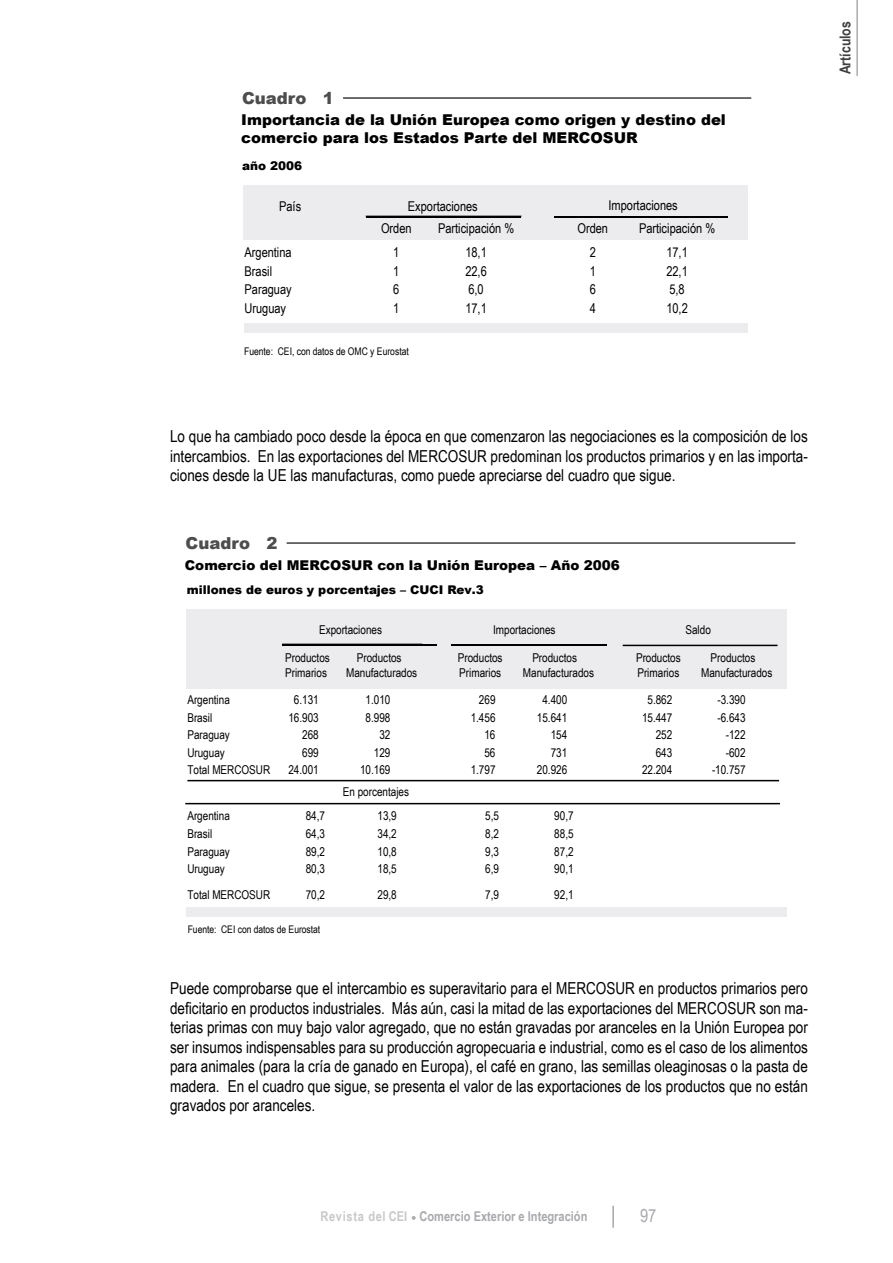
<style>
.page{position:relative;width:893px;height:1263px;background:#fff}
.page>*{position:absolute;margin:0;border:0;box-sizing:border-box;transform-origin:0 0}
.t1{font:18px "Arial Narrow";color:#a8a9ad}
.cuerpo_central{font:16.5px/19.5px "Arial Narrow";color:#000;text-align:justify}
.t2{font:900 16.5px "Arial";color:#4d4d4d}
.t3{font:900 15px/18px "Arial";color:#000}
.t4{font:700 15px "Arial Narrow";color:#3f3f40}
.t5{font:13.5px/21.6px "Arial Narrow";color:#000}
.t6{font:900 13.5px "Arial";color:#000}
.t7{font:700 13.5px "Arial Narrow";color:#a8a9ad}
.t8{font:12.15px/15.8px "Arial Narrow";color:#000}
.t9{font:900 12px "Arial";color:#000}
.t10{font:10.5px "Arial Narrow";letter-spacing:-.005em;color:#000}
.s1{color:#c7c8ca}
</style>
<div class="page">
<hr style="left:612px;top:1205px;width:2px;height:23px;background:#a8a9ad">
<hr style="left:856px;top:0;width:2px;height:76px;background:#aaabaf">
<svg style="left:412px;top:1216px;width:4px;height:4px"></svg>
<div style="left:243px;top:186px;width:505px;height:54px;background:#ececee"></div>
<hr style="left:343px;top:97px;width:408px;height:2px;background:#57585a">
<div style="left:244px;top:323px;width:504px;height:10px;background:#ececee"></div>
<hr style="left:366px;top:216px;width:155px;height:2px;background:#000">
<hr style="left:554px;top:216px;width:173px;height:2px;background:#000">
<div style="left:186px;top:609px;width:600px;height:79px;background:#ececee"></div>
<hr style="left:287px;top:542px;width:508px;height:2px;background:#57585a">
<hr style="left:282px;top:644px;width:155px;height:1px;background:#000">
<hr style="left:451px;top:644px;width:156px;height:1px;background:#000">
<hr style="left:623px;top:645px;width:154px;height:1px;background:#000">
<hr style="left:187px;top:780px;width:592px;height:1px;background:#000">
<hr style="left:185px;top:803px;width:595px;height:1px;background:#000">
<div style="left:186px;top:908px;width:600px;height:9px;background:#ececee"></div>
<p class="t2" style="left:242px;top:86px;width:93px">Cuadro 1</p>
<p class="t3" style="left:241px;top:110px;width:486px">Importancia de la Unión Europea como origen y destino del comercio para los Estados Parte del MERCOSUR</p>
<p class="t9" style="left:242px;top:156px;width:62px">año 2006</p>
<p class="t5" style="left:279px;top:195px;width:24px">País</p>
<p class="t5" style="left:381px;top:195px;width:98px;text-indent:27px">Exportaciones<br>Orden</p>
<p class="t5" style="left:609px;top:194px;width:71px">Importaciones</p>
<p class="t5" style="left:438px;top:217px;width:78px">Participación %</p>
<p class="t5" style="left:577px;top:217px;width:32px">Orden</p>
<p class="t5" style="left:639px;top:217px;width:78px">Participación %</p>
<p class="t5" style="left:245px;top:241px;width:49px">Argentina</p>
<p class="t5" style="left:393px;top:241px;width:8px">1</p>
<p class="t5" style="left:465px;top:241px;width:23px">18,1</p>
<p class="t5" style="left:590px;top:241px;width:8px">2</p>
<p class="t5" style="left:666px;top:241px;width:23px">17,1</p>
<p class="t5" style="left:245px;top:260px;width:29px">Brasil</p>
<p class="t5" style="left:393px;top:260px;width:8px">1</p>
<p class="t5" style="left:465px;top:260px;width:23px">22,6</p>
<p class="t5" style="left:590px;top:260px;width:8px">1</p>
<p class="t5" style="left:666px;top:260px;width:23px">22,1</p>
<p class="t5" style="left:245px;top:278px;width:49px">Paraguay</p>
<p class="t5" style="left:393px;top:278px;width:8px">6</p>
<p class="t5" style="left:468px;top:278px;width:17px">6,0</p>
<p class="t5" style="left:590px;top:278px;width:8px">6</p>
<p class="t5" style="left:669px;top:278px;width:17px">5,8</p>
<p class="t5" style="left:245px;top:297px;width:43px">Uruguay</p>
<p class="t5" style="left:393px;top:297px;width:8px">1</p>
<p class="t5" style="left:465px;top:297px;width:23px">17,1</p>
<p class="t5" style="left:590px;top:297px;width:8px">4</p>
<p class="t5" style="left:666px;top:297px;width:23px">10,2</p>
<p class="t10" style="left:244px;top:343px;width:166px">Fuente: CEI, con datos de OMC y Eurostat</p>
<p class="cuerpo_central" style="left:170px;top:426px;width:639px">Lo que ha cambiado poco desde la época en que comenzaron las negociaciones es la composición de los intercambios. En las exportaciones del MERCOSUR predominan los productos primarios y en las importa&shy;ciones desde la UE las manufacturas, como puede apreciarse del cuadro que sigue.</p>
<p class="t2" style="left:186px;top:531px;width:93px">Cuadro 2</p>
<p class="t6" style="left:185px;top:555px;width:437px">Comercio del MERCOSUR con la Unión Europea – Año 2006</p>
<p class="t9" style="left:187px;top:580px;width:299px">millones de euros y porcentajes – CUCI Rev.3</p>
<p class="t8" style="left:319px;top:621px;width:65px">Exportaciones</p>
<p class="t8" style="left:493px;top:621px;width:64px">Importaciones</p>
<p class="t8" style="left:685px;top:621px;width:27px">Saldo</p>
<p class="t8" style="left:285px;top:649px;width:46px">Productos<br>Primarios</p>
<p class="t8" style="left:346px;top:649px;width:73px;text-align:center">Productos<br>Manufacturados</p>
<p class="t8" style="left:458px;top:649px;width:46px">Productos<br>Primarios</p>
<p class="t8" style="left:523px;top:649px;width:73px;text-indent:9px">Productos<br>Manufacturados</p>
<p class="t8" style="left:636px;top:649px;width:46px">Productos<br>Primarios</p>
<p class="t8" style="left:701px;top:649px;width:73px;text-indent:9px">Productos<br>Manufacturados</p>
<p class="t8" style="left:187px;top:691px;width:44px">Argentina</p>
<p class="t8" style="left:294px;top:691px;width:26px">6.131</p>
<p class="t8" style="left:366px;top:691px;width:26px">1.010</p>
<p class="t8" style="left:479px;top:691px;width:18px">269</p>
<p class="t8" style="left:542px;top:691px;width:26px">4.400</p>
<p class="t8" style="left:647px;top:691px;width:26px">5.862</p>
<p class="t8" style="left:717px;top:691px;width:30px">-3.390</p>
<p class="t8" style="left:187px;top:709px;width:26px">Brasil</p>
<p class="t8" style="left:288px;top:709px;width:32px">16.903</p>
<p class="t8" style="left:366px;top:709px;width:26px">8.998</p>
<p class="t8" style="left:471px;top:709px;width:26px">1.456</p>
<p class="t8" style="left:537px;top:709px;width:32px">15.641</p>
<p class="t8" style="left:642px;top:709px;width:32px">15.447</p>
<p class="t8" style="left:717px;top:709px;width:30px">-6.643</p>
<p class="t8" style="left:187px;top:726px;width:44px">Paraguay</p>
<p class="t8" style="left:302px;top:726px;width:18px">268</p>
<p class="t8" style="left:379px;top:726px;width:13px">32</p>
<p class="t8" style="left:484px;top:726px;width:13px">16</p>
<p class="t8" style="left:551px;top:726px;width:18px">154</p>
<p class="t8" style="left:656px;top:726px;width:18px">252</p>
<p class="t8" style="left:726px;top:726px;width:21px">-122</p>
<p class="t8" style="left:187px;top:744px;width:39px">Uruguay</p>
<p class="t8" style="left:302px;top:744px;width:18px">699</p>
<p class="t8" style="left:374px;top:744px;width:18px">129</p>
<p class="t8" style="left:484px;top:744px;width:13px">56</p>
<p class="t8" style="left:551px;top:744px;width:18px">731</p>
<p class="t8" style="left:656px;top:744px;width:18px">643</p>
<p class="t8" style="left:726px;top:744px;width:21px">-602</p>
<p class="t8" style="left:187px;top:762px;width:84px">Total MERCOSUR</p>
<p class="t8" style="left:288px;top:762px;width:32px">24.001</p>
<p class="t8" style="left:360px;top:762px;width:32px">10.169</p>
<p class="t8" style="left:471px;top:762px;width:26px">1.797</p>
<p class="t8" style="left:537px;top:762px;width:32px">20.926</p>
<p class="t8" style="left:642px;top:762px;width:32px">22.204</p>
<p class="t8" style="left:712px;top:762px;width:35px">-10.757</p>
<p class="t8" style="left:187px;top:808px;width:44px">Argentina</p>
<p class="t8" style="left:306px;top:808px;width:21px">84,7</p>
<p class="t8" style="left:377px;top:808px;width:21px">13,9</p>
<p class="t8" style="left:485px;top:808px;width:15px">5,5</p>
<p class="t8" style="left:554px;top:808px;width:21px">90,7</p>
<p class="t8" style="left:187px;top:825px;width:26px">Brasil</p>
<p class="t8" style="left:306px;top:825px;width:21px">64,3</p>
<p class="t8" style="left:377px;top:825px;width:21px">34,2</p>
<p class="t8" style="left:485px;top:825px;width:15px">8,2</p>
<p class="t8" style="left:554px;top:825px;width:21px">88,5</p>
<p class="t8" style="left:187px;top:843px;width:44px">Paraguay</p>
<p class="t8" style="left:306px;top:843px;width:21px">89,2</p>
<p class="t8" style="left:377px;top:843px;width:21px">10,8</p>
<p class="t8" style="left:485px;top:843px;width:15px">9,3</p>
<p class="t8" style="left:554px;top:843px;width:21px">87,2</p>
<p class="t8" style="left:187px;top:861px;width:39px">Uruguay</p>
<p class="t8" style="left:306px;top:861px;width:21px">80,3</p>
<p class="t8" style="left:377px;top:861px;width:21px">18,5</p>
<p class="t8" style="left:485px;top:861px;width:15px">6,9</p>
<p class="t8" style="left:554px;top:861px;width:21px">90,1</p>
<p class="t8" style="left:187px;top:886px;width:84px">Total MERCOSUR</p>
<p class="t8" style="left:306px;top:886px;width:21px">70,2</p>
<p class="t8" style="left:377px;top:886px;width:21px">29,8</p>
<p class="t8" style="left:485px;top:886px;width:15px">7,9</p>
<p class="t8" style="left:554px;top:886px;width:21px">92,1</p>
<p class="t10" style="left:188px;top:921px;width:134px">Fuente: CEI con datos de Eurostat</p>
<p class="t8" style="left:343px;top:783px;width:68px">En porcentajes</p>
<p class="cuerpo_central" style="left:170px;top:978px;width:639px">Puede comprobarse que el intercambio es superavitario para el MERCOSUR en productos primarios pero deficitario en productos industriales. Más aún, casi la mitad de las exportaciones del MERCOSUR son ma&shy;terias primas con muy bajo valor agregado, que no están gravadas por aranceles en la Unión Europea por ser insumos indispensables para su producción agropecuaria e industrial, como es el caso de los alimentos para animales (para la cría de ganado en Europa), el café en grano, las semillas oleaginosas o la pasta de madera. En el cuadro que sigue, se presenta el valor de las exportaciones de los productos que no están gravados por aranceles.</p>
<p class="t4" style="left:834px;top:74px;width:55px;rotate:-90deg">Artículos</p>
<p class="t7" style="left:320px;top:1206px;width:269px"><span class="s1">Revista del CEI</span> Comercio Exterior e Integración</p>
<p class="t1" style="left:640px;top:1202px;width:18px">97</p>
</div>
